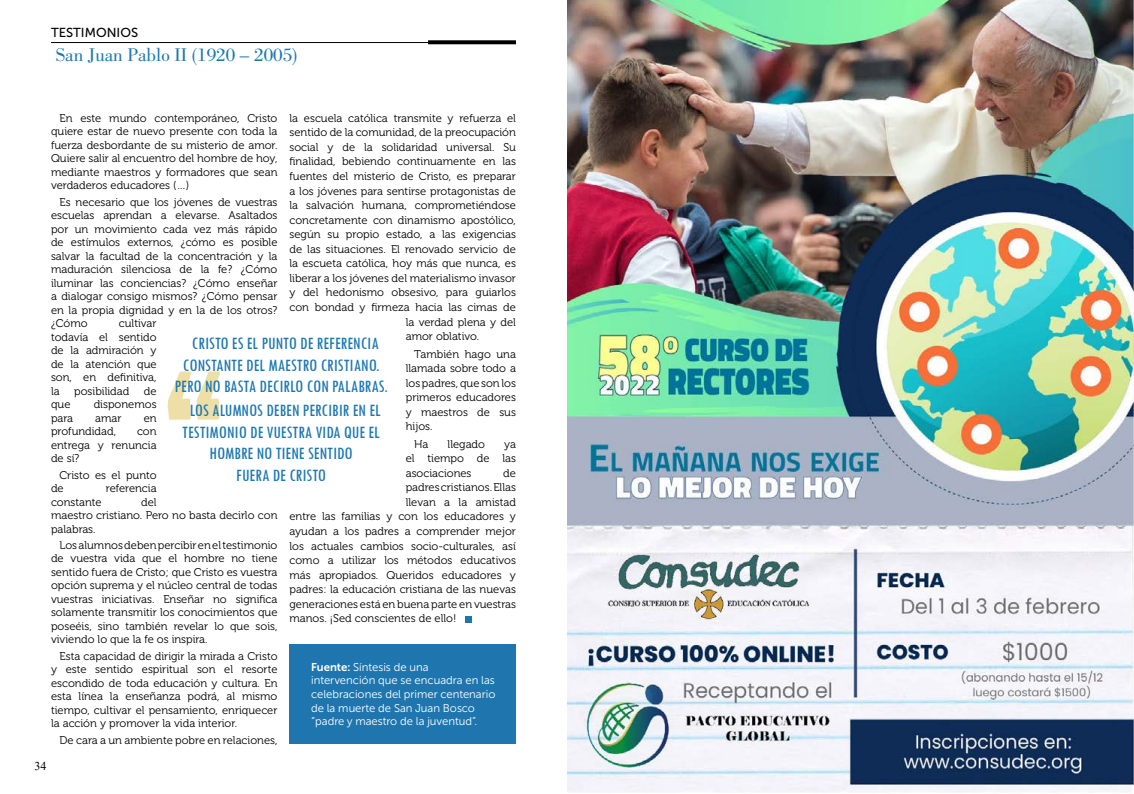
<style>
.page{position:relative;width:1134px;height:794px;background:#fff}
.page>*{position:absolute;margin:0;border:0;box-sizing:border-box;transform-origin:0 0}
.t1{font:19px "Bodoni Std";color:#1c77af}
.t2{font:condensed 18px/21.4px "Tw Cen";color:#1c77b1;text-align:center}
.t3{font:13px "Museo Sans 500";color:#000}
.t4{font:12px "Times New Roman";color:#000}
.t5{font:11.3px/13.6px "Museo Sans Cyrl W03 300";color:#fff}
.t6{font:11.2px/13.5px "Museo 300";color:#000;text-align:justify}
.s1{font-family:"Museo Sans Cyrl W03 700"}
</style>
<div class="page">
<svg style="left:465px;top:616px;width:6px;height:6px"></svg>
<hr style="left:51px;top:42px;width:459px;height:1px;background:#000">
<svg style="left:428px;top:40px;width:88px;height:4px"></svg>
<div style="left:289px;top:644px;width:227px;height:99px;background:#1f76af"></div>
<svg style="left:168px;top:371px;width:52px;height:49px"></svg>
<img style="left:567px;top:0;width:567px;height:792px">
<p class="t3" style="left:51px;top:26px;width:89px">TESTIMONIOS</p>
<h1 class="t1" style="left:56px;top:44px;width:243px">San Juan Pablo II (1920 – 2005)</h1>
<p class="t6" style="left:51px;top:111px;width:228px;text-indent:9px">En este mundo contemporáneo, Cristo quiere estar de nuevo presente con toda la fuerza desbordante de su misterio de amor.<br>Quiere salir al encuentro del hombre de hoy, mediante maestros y formadores que sean verdaderos educadores (…)</p>
<p class="t6" style="left:51px;top:195px;width:228px;text-indent:9px">Es necesario que los jóvenes de vuestras escuelas aprendan a elevarse. Asaltados por un movimiento cada vez más rápido de estímulos externos, ¿cómo es posible salvar la facultad de la concentración y la maduración silenciosa de la fe? ¿Cómo iluminar las conciencias? ¿Cómo enseñar a dialogar consigo mismos? ¿Cómo pensar en la propia dignidad y en la de los otros? ¿Cómo</p>
<p class="t6" style="left:289px;top:111px;width:228px">la escuela católica transmite y refuerza el</p>
<p class="t6" style="left:289px;top:126px;width:228px">sentido de la comunidad, de la preocupación</p>
<p class="t6" style="left:289px;top:141px;width:228px">social y de la solidaridad universal. Su</p>
<p class="t6" style="left:289px;top:155px;width:228px">finalidad, bebiendo continuamente en las</p>
<p class="t6" style="left:289px;top:170px;width:228px">fuentes del misterio de Cristo, es preparar</p>
<p class="t6" style="left:289px;top:184px;width:228px">a los jóvenes para sentirse protagonistas de</p>
<p class="t6" style="left:289px;top:199px;width:228px">la salvación humana, comprometiéndose</p>
<p class="t6" style="left:289px;top:213px;width:228px">concretamente con dinamismo apostólico,</p>
<p class="t6" style="left:289px;top:228px;width:228px">según su propio estado, a las exigencias</p>
<p class="t6" style="left:289px;top:242px;width:228px">de las situaciones. El renovado servicio de</p>
<p class="t6" style="left:289px;top:257px;width:228px">la escueta católica, hoy más que nunca, es</p>
<p class="t6" style="left:289px;top:271px;width:228px">liberar a los jóvenes del materialismo invasor</p>
<p class="t6" style="left:289px;top:286px;width:228px">y del hedonismo obsesivo, para guiarlos</p>
<p class="t6" style="left:289px;top:301px;width:228px">con bondad y firmeza hacia las cimas de</p>
<p class="t6" style="left:406px;top:315px;width:112px">la verdad plena y del</p>
<p class="t6" style="left:406px;top:330px;width:75px">amor oblativo.</p>
<p class="t6" style="left:406px;top:347px;width:112px;line-height:14.5px;text-indent:9px">También hago una llamada sobre todo a los padres, que son los primeros educadores y maestros de sus hijos.</p>
<p class="t6" style="left:414px;top:437px;width:16px">Ha</p>
<p class="t6" style="left:448px;top:437px;width:39px">llegado</p>
<p class="t6" style="left:51px;top:317px;width:107px;text-indent:68px">cultivar todavía el sentido de la admiración y de la atención que son, en definitiva, la</p>
<h2 class="t2" style="left:175px;top:332px;width:215px">CRISTO ES EL PUNTO DE REFERENCIA<br>CONSTANTE DEL MAESTRO CRISTIANO.<br>PERO NO BASTA DECIRLO CON PALABRAS.</h2>
<h2 class="t2" style="left:182px;top:399px;width:200px">LOS ALUMNOS DEBEN PERCIBIR EN EL<br>TESTIMONIO DE VUESTRA VIDA QUE EL<br>HOMBRE NO TIENE SENTIDO<br>FUERA DE CRISTO</h2>
<p class="t6" style="left:74px;top:384px;width:57px">posibilidad</p>
<p class="t6" style="left:144px;top:384px;width:14px">de</p>
<p class="t6" style="left:51px;top:398px;width:21px">que</p>
<p class="t6" style="left:94px;top:398px;width:64px">disponemos</p>
<p class="t6" style="left:51px;top:411px;width:24px">para</p>
<p class="t6" style="left:95px;top:411px;width:28px">amar</p>
<p class="t6" style="left:144px;top:411px;width:14px">en</p>
<p class="t6" style="left:51px;top:425px;width:67px">profundidad,</p>
<p class="t6" style="left:51px;top:425px;width:107px;text-indent:86px">con entrega y renuncia de sí?</p>
<p class="t6" style="left:51px;top:468px;width:107px;text-indent:9px">Cristo es el punto de</p>
<p class="t6" style="left:406px;top:437px;width:112px;line-height:14.5px;text-indent:98px">ya el tiempo de las asociaciones</p>
<p class="t6" style="left:503px;top:466px;width:14px">de</p>
<p class="t6" style="left:406px;top:481px;width:112px">padres cristianos. Ellas</p>
<p class="t6" style="left:406px;top:495px;width:112px">llevan a la amistad</p>
<p class="t6" style="left:289px;top:510px;width:228px">entre las familias y con los educadores y</p>
<p class="t6" style="left:289px;top:524px;width:228px">ayudan a los padres a comprender mejor</p>
<p class="t6" style="left:289px;top:539px;width:228px">los actuales cambios socio-culturales, así</p>
<p class="t6" style="left:289px;top:554px;width:228px">como a utilizar los métodos educativos</p>
<p class="t6" style="left:289px;top:568px;width:228px">más apropiados. Queridos educadores y</p>
<p class="t6" style="left:289px;top:583px;width:228px">padres: la educación cristiana de las nuevas</p>
<p class="t6" style="left:289px;top:597px;width:228px">generaciones está en buena parte en vuestras</p>
<p class="t6" style="left:289px;top:612px;width:168px">manos. ¡Sed conscientes de ello!</p>
<p class="t6" style="left:106px;top:481px;width:52px">referencia</p>
<p class="t6" style="left:51px;top:495px;width:228px;text-align:left;text-indent:90px">del<br>maestro cristiano. Pero no basta decirlo con palabras.</p>
<p class="t6" style="left:51px;top:538px;width:228px;text-indent:9px">Los alumnos deben percibir en el testimonio de vuestra vida que el hombre no tiene sentido fuera de Cristo; que Cristo es vuestra opción suprema y el núcleo central de todas vuestras iniciativas. Enseñar no significa solamente transmitir los conocimientos que poseéis, sino también revelar lo que sois, viviendo lo que la fe os inspira.</p>
<p class="t6" style="left:51px;top:649px;width:228px;text-indent:9px">Esta capacidad de dirigir la mirada a Cristo y este sentido espiritual son el resorte escondido de toda educación y cultura. En esta línea la enseñanza podrá, al mismo tiempo, cultivar el pensamiento, enriquecer la acción y promover la vida interior.</p>
<p class="t6" style="left:60px;top:733px;width:219px">De cara a un ambiente pobre en relaciones,</p>
<p class="t6" style="left:51px;top:495px;width:52px">constante</p>
<p class="t5" style="left:311px;top:660px;width:186px"><span class="s1">Fuente:</span> Síntesis de una intervención que se encuadra en las celebraciones del primer centenario de la muerte de San Juan Bosco “padre y maestro de la juventud”.</p>
<p class="t4" style="left:35px;top:757px;width:13px">34</p>
</div>
